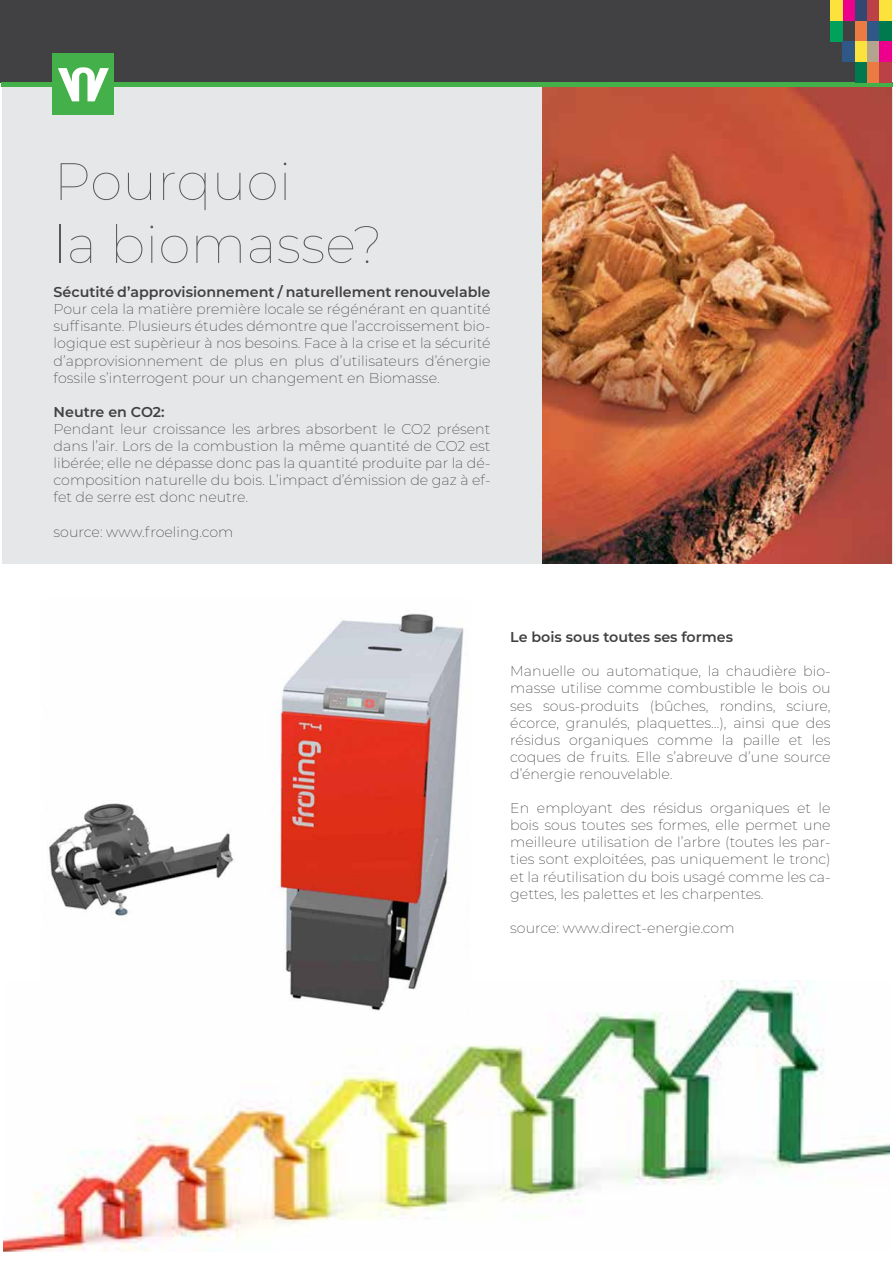
<style>
.page{position:relative;width:893px;height:1263px;background:#fff}
.page>*{position:absolute;margin:0;border:0;box-sizing:border-box;transform-origin:0 0}
.t1{font:100 52.5px/63px "Montserrat";color:#58595b}
.t2{font:200 14.25px/17.1px "Montserrat";color:#414042;text-align:justify}
.t3{font:600 14.25px "Montserrat";color:#414042}
</style>
<div class="page">
<div style="left:2px;top:87px;width:890px;height:477px;background:#e6e7e8"></div>
<div style="left:0;top:0;width:891px;height:83px;background:#414042"></div>
<hr style="left:2px;top:83px;width:891px;height:4px;background:#43b049">
<div style="left:52px;top:53px;width:62px;height:61px;background:#43b049"></div>
<svg style="left:58px;top:67px;width:51px;height:34px"></svg>
<div style="left:843px;top:1px;width:12px;height:20px;background:#ec008c"></div>
<div style="left:831px;top:1px;width:12px;height:20px;background:#fbe23c"></div>
<div style="left:855px;top:1px;width:12px;height:20px;background:#344672"></div>
<div style="left:867px;top:1px;width:12px;height:20px;background:#bc4147"></div>
<div style="left:879px;top:1px;width:12px;height:20px;background:#fbe23c"></div>
<div style="left:831px;top:21px;width:12px;height:20px;background:#00a15a"></div>
<div style="left:855px;top:21px;width:12px;height:20px;background:#e97b43"></div>
<div style="left:867px;top:21px;width:12px;height:20px;background:#305886"></div>
<div style="left:879px;top:21px;width:12px;height:20px;background:#00794f"></div>
<div style="left:843px;top:41px;width:12px;height:21px;background:#305886"></div>
<div style="left:855px;top:41px;width:12px;height:21px;background:#fbe23c"></div>
<div style="left:867px;top:41px;width:12px;height:21px;background:#b3a58d"></div>
<div style="left:879px;top:41px;width:12px;height:21px;background:#ec008c"></div>
<div style="left:855px;top:62px;width:12px;height:20px;background:#00794f"></div>
<div style="left:867px;top:62px;width:12px;height:20px;background:#e97b43"></div>
<div style="left:879px;top:62px;width:12px;height:20px;background:#bc4147"></div>
<img style="left:3px;top:980px;width:887px;height:272px">
<img style="left:41px;top:613px;width:429px;height:417px">
<img style="left:543px;top:87px;width:348px;height:477px">
<h1 class="t1" style="left:54px;top:148px;width:330px">Pourquoi<br>la biomasse?</h1>
<p class="t3" style="left:54px;top:282px;width:438px">Sécutité d’approvisionnement / naturellement renouvelable</p>
<p class="t2" style="left:54px;top:300px;width:438px">Pour cela la matière première locale se régénérant en quantité suffisante. Plusieurs études démontre que l’accroissement bio&shy;logique est supèrieur à nos besoins. Face à la crise et la sécurité d’approvisionnement de plus en plus d’utilisateurs d’énergie fossile s’interrogent pour un changement en Biomasse.</p>
<p class="t3" style="left:54px;top:402px;width:113px">Neutre en CO2:</p>
<p class="t2" style="left:54px;top:420px;width:438px">Pendant leur croissance les arbres absorbent le CO2 présent dans l’air. Lors de la combustion la même quantité de CO2 est libérée; elle ne dépasse donc pas la quantité produite par la dé&shy;composition naturelle du bois. L’impact d’émission de gaz à ef&shy;fet de serre est donc neutre.</p>
<p class="t2" style="left:54px;top:523px;width:181px">source: www.froeling.com</p>
<p class="t3" style="left:510px;top:627px;width:224px">Le bois sous toutes ses formes</p>
<p class="t2" style="left:510px;top:662px;width:322px">Manuelle ou automatique, la chaudière bio&shy;masse utilise comme combustible le bois ou ses sous-produits (bûches, rondins, sciure, écorce, granulés, plaquettes…), ainsi que des résidus organiques comme la paille et les coques de fruits. Elle s’abreuve d’une source d’énergie renouvelable.</p>
<p class="t2" style="left:510px;top:799px;width:322px">En employant des résidus organiques et le bois sous toutes ses formes, elle permet une meilleure utilisation de l’arbre (toutes les par&shy;ties sont exploitées, pas uniquement le tronc) et la réutilisation du bois usagé comme les ca&shy;gettes, les palettes et les charpentes.</p>
<p class="t2" style="left:510px;top:919px;width:226px">source: www.direct-energie.com</p>
</div>
